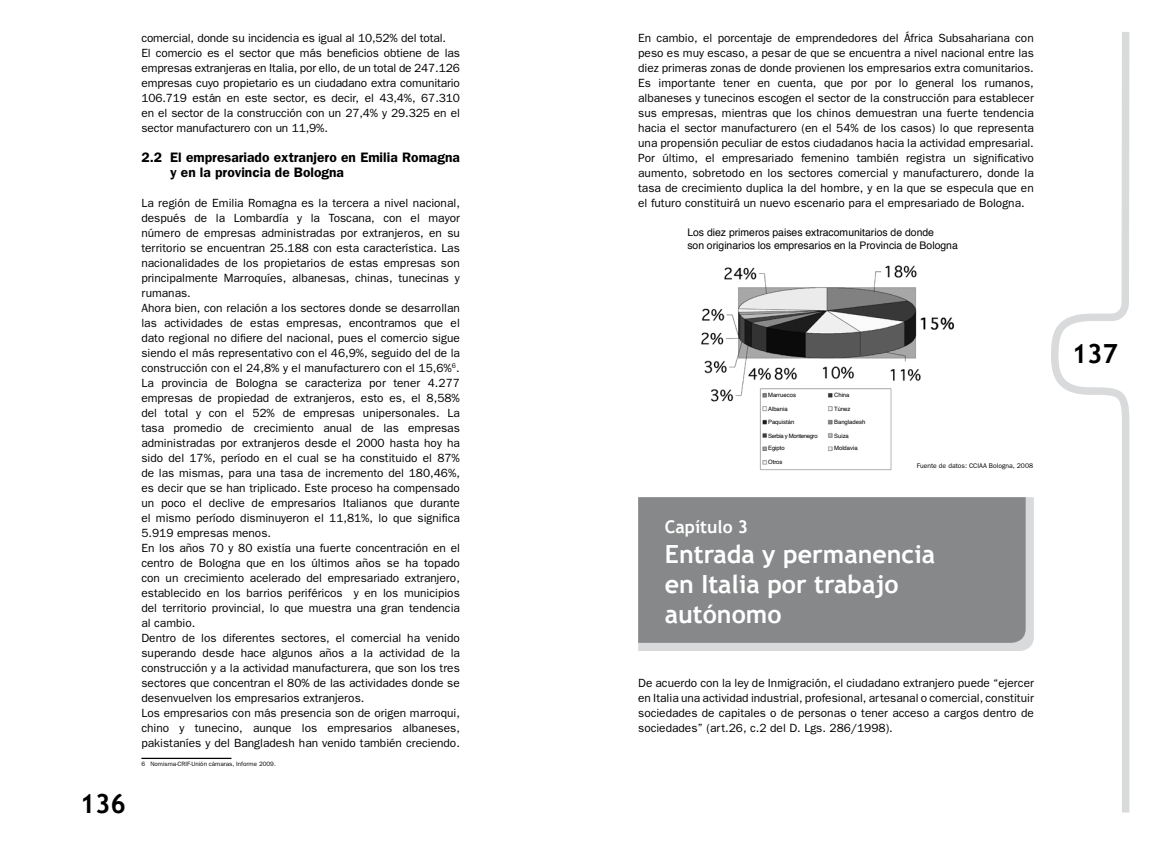
<style>
.page{position:relative;width:1170px;height:851px;background:#fff}
.page>*{position:absolute;margin:0;border:0;box-sizing:border-box;transform-origin:0 0}
.t1{font:700 26.38px "Trebuchet MS";color:#000}
.t2{font:700 25px/30px "Trebuchet MS";color:#fff}
.t3{font:700 17.5px "Trebuchet MS";color:#fff}
.t4{font:600 13.75px/15px "Franklin Gothic";color:#000}
.t5{font:11.88px/15px "Franklin Gothic";color:#000;text-align:justify}
.t6{font:10.38px/12.5px "Helvetica";color:#000}
.t7{font:6.75px "Franklin Gothic";color:#000}
.t8{font:6.25px "Franklin Gothic";color:#000}
.t9{font:5.88px/12.9px "Helvetica";color:#000}
.t10{font:5.88px/12.8px "Helvetica";letter-spacing:-.05em;color:#000}
</style>
<div class="page">
<svg style="left:1051px;top:32px;width:79px;height:781px"></svg>
<img style="left:701px;top:265px;width:253px;height:206px">
<svg style="left:638px;top:497px;width:395px;height:154px;fill:#d9dadb"></svg>
<div style="left:638px;top:497px;width:387px;height:145px;background:#87888a"></div>
<hr style="left:141px;top:757px;width:90px;height:1px;background:#000">
<div style="left:768px;top:391px;width:56px;height:77px;background:#fff"></div>
<div style="left:833px;top:391px;width:50px;height:77px;background:#fff"></div>
<h1 class="t1" style="left:80px;top:786px;width:48px">136</h1>
<p class="t5" style="left:141px;top:30px;width:320px;text-align:left">comercial, donde su incidencia es igual al 10,52% del total.<br>El comercio es el sector que más beneficios obtiene de las empresas extranjeras en Italia, por ello, de un total de 247.126 empresas cuyo propietario es un ciudadano extra comunitario 106.719 están en este sector, es decir, el 43,4%, 67.310 en el sector de la construcción con un 27,4% y 29.325 en el sector manufacturero con un 11,9%.</p>
<p class="t4" style="left:170px;top:149px;width:291px;text-indent:-29px">2.2 El empresariado extranjero en Emilia Romagna y en la provincia de Bologna</p>
<p class="t5" style="left:141px;top:195px;width:320px;text-align:left">La región de Emilia Romagna es la tercera a nivel nacional, después de la Lombardía y la Toscana, con el mayor número de empresas administradas por extranjeros, en su territorio se encuentran 25.188 con esta característica. Las nacionalidades de los propietarios de estas empresas son principalmente Marroquíes, albanesas, chinas, tunecinas y rumanas.<br>Ahora bien, con relación a los sectores donde se desarrollan las actividades de estas empresas, encontramos que el dato regional no difiere del nacional, pues el comercio sigue siendo el más representativo con el 46,9%, seguido del de la construcción con el 24,8% y el manufacturero con el 15,6%<sup>6</sup>.<br>La provincia de Bologna se caracteriza por tener 4.277 empresas de propiedad de extranjeros, esto es, el 8,58% del total y con el 52% de empresas unipersonales. La tasa promedio de crecimiento anual de las empresas administradas por extranjeros desde el 2000 hasta hoy ha sido del 17%, período en el cual se ha constituido el 87% de las mismas, para una tasa de incremento del 180,46%, es decir que se han triplicado. Este proceso ha compensado un poco el declive de empresarios Italianos que durante el mismo período disminuyeron el 11,81%, lo que significa 5.919 empresas menos.<br>En los años 70 y 80 existía una fuerte concentración en el centro de Bologna que en los últimos años se ha topado con un crecimiento acelerado del empresariado extranjero, establecido en los barrios periféricos y en los municipios del territorio provincial, lo que muestra una gran tendencia al cambio.<br>Dentro de los diferentes sectores, el comercial ha venido superando desde hace algunos años a la actividad de la construcción y a la actividad manufacturera, que son los tres sectores que concentran el 80% de las actividades donde se desenvuelven los empresarios extranjeros.<br>Los empresarios con más presencia son de origen marroqui, chino y tunecino, aunque los empresarios albaneses, pakistaníes y del Bangladesh han venido también creciendo.</p>
<p class="t8" style="left:141px;top:760px;width:136px">6 Nomisma-CRIF-Unión cámaras, Informe 2009.</p>
<p class="t5" style="left:638px;top:30px;width:397px">En cambio, el porcentaje de emprendedores del África Subsahariana con peso es muy escaso, a pesar de que se encuentra a nivel nacional entre las diez primeras zonas de donde provienen los empresarios extra comunitarios.<br>Es importante tener en cuenta, que por por lo general los rumanos, albaneses y tunecinos escogen el sector de la construcción para establecer sus empresas, mientras que los chinos demuestran una fuerte tendencia hacia el sector manufacturero (en el 54% de los casos) lo que representa una propensión peculiar de estos ciudadanos hacia la actividad empresarial.<br>Por último, el empresariado femenino también registra un significativo aumento, sobretodo en los sectores comercial y manufacturero, donde la tasa de crecimiento duplica la del hombre, y en la que se especula que en el futuro constituirá un nuevo escenario para el empresariado de Bologna.</p>
<p class="t6" style="left:687px;top:226px;width:272px">Los diez primeros paises extracomunitarios de donde<br>son originarios los empresarios en la Provincia de Bologna</p>
<p class="t9" style="left:768px;top:388px;width:29px">Marruecos</p>
<p class="t9" style="left:834px;top:388px;width:17px">China</p>
<p class="t9" style="left:834px;top:402px;width:18px">Túnez</p>
<p class="t9" style="left:834px;top:415px;width:33px">Bangladesh</p>
<p class="t9" style="left:834px;top:429px;width:25px">Suiza<br>Moldavia</p>
<p class="t9" style="left:768px;top:402px;width:21px">Albania</p>
<p class="t9" style="left:768px;top:415px;width:28px">Paquistán</p>
<p class="t10" style="left:768px;top:429px;width:51px">Serbia y Montenegro<br>Egipto</p>
<p class="t9" style="left:768px;top:455px;width:16px">Otros</p>
<p class="t7" style="left:916px;top:461px;width:118px">Fuente de datos: CCIAA Bologna, 2008</p>
<h3 class="t3" style="left:664px;top:515px;width:85px">Capítulo 3</h3>
<h2 class="t2" style="left:664px;top:539px;width:272px">Entrada y permanencia en Italia por trabajo autónomo</h2>
<p class="t5" style="left:638px;top:675px;width:397px">De acuerdo con la ley de Inmigración, el ciudadano extranjero puede “ejercer en Italia una actividad industrial, profesional, artesanal o comercial, constituir sociedades de capitales o de personas o tener acceso a cargos dentro de sociedades” (art.26, c.2 del D. Lgs. 286/1998).</p>
<h1 class="t1" style="left:1071px;top:337px;width:48px">137</h1>
</div>
